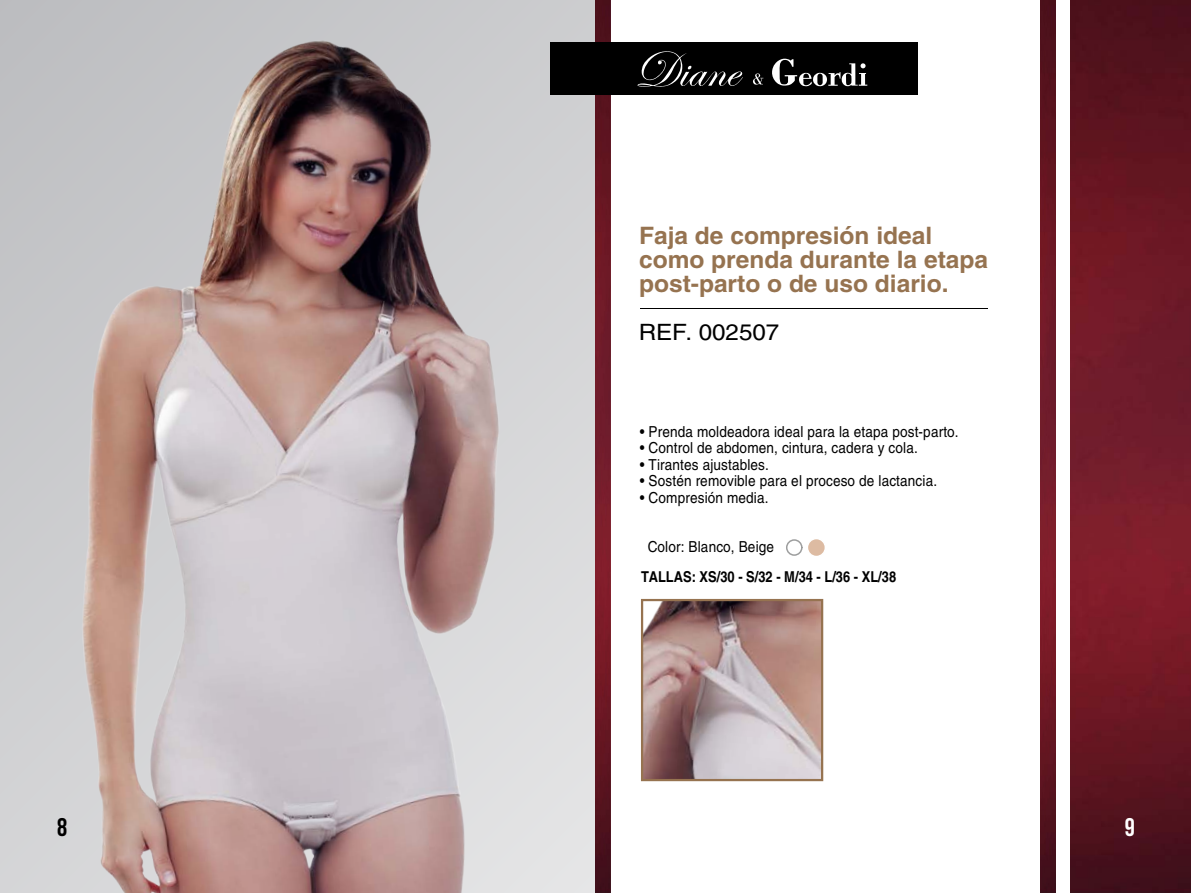
<style>
.page{position:relative;width:1191px;height:893px;background:#fff}
.page>*{position:absolute;margin:0;border:0;box-sizing:border-box;transform-origin:0 0}
.t1{font:700 25.5px "Bebas Neue";color:#000}
.t2{font:700 25.5px "Bebas Neue";color:#fff}
.t3{font:700 24px/24px "Helvetica LT Std";color:#967350}
.t4{font:22.5px "Helvetica LT Std";color:#000;scale:1.07 1}
.t5{font:15.15px "Helvetica LT Std";letter-spacing:.01em;color:#000;scale:.9 1}
.t6{font:700 15px "Helvetica LT Std";color:#000;scale:.86 1}
</style>
<div class="page">
<div style="left:0;top:0;width:595px;height:893px;background:linear-gradient(to bottom,#c2c3c6,#e0e1e2)"></div>
<img style="left:1071px;top:0;width:120px;height:893px">
<img style="left:595px;top:0;width:15px;height:893px">
<img style="left:1040px;top:0;width:15px;height:893px">
<div style="left:786px;top:539px;width:16px;height:17px;background:#fff;border:2px solid #9d9e9e;border-radius:50%"></div>
<div style="left:806px;top:538px;width:20px;height:19px;background:#ddbba2;border:2px solid #fff;border-radius:50%"></div>
<hr style="left:640px;top:308px;width:348px;height:1px;background:#000">
<div style="left:550px;top:43px;width:368px;height:52px;background:#000"></div>
<svg style="left:637px;top:51px;width:106px;height:36px"></svg>
<svg style="left:772px;top:58px;width:95px;height:29px"></svg>
<svg style="left:753px;top:73px;width:10px;height:12px"></svg>
<img style="left:28px;top:22px;width:526px;height:871px">
<img style="left:644px;top:602px;width:176px;height:176px">
<div style="left:641px;top:599px;width:182px;height:182px;border:2px solid #967350"></div>
<h2 class="t3" style="left:639px;top:223px;width:350px">Faja de compresión ideal como prenda durante la etapa post-parto o de uso diario.</h2>
<h3 class="t4" style="left:638px;top:319px;width:133px">REF. 002507</h3>
<p class="t5" style="left:640px;top:422px;width:356px">• Prenda moldeadora ideal para la etapa post-parto.</p>
<p class="t5" style="left:640px;top:439px;width:310px">• Control de abdomen, cintura, cadera y cola.</p>
<p class="t5" style="left:640px;top:455px;width:145px">• Tirantes ajustables.</p>
<p class="t5" style="left:640px;top:472px;width:332px">• Sostén removible para el proceso de lactancia.</p>
<p class="t5" style="left:640px;top:488px;width:144px">• Compresión media.</p>
<p class="t5" style="left:647px;top:538px;width:142px">Color: Blanco, Beige</p>
<p class="t6" style="left:641px;top:568px;width:298px">TALLAS: XS/30 - S/32 - M/34 - L/36 - XL/38</p>
<h1 class="t1" style="left:57px;top:813px;width:12px">8</h1>
<h1 class="t2" style="left:1124px;top:813px;width:12px">9</h1>
</div>
